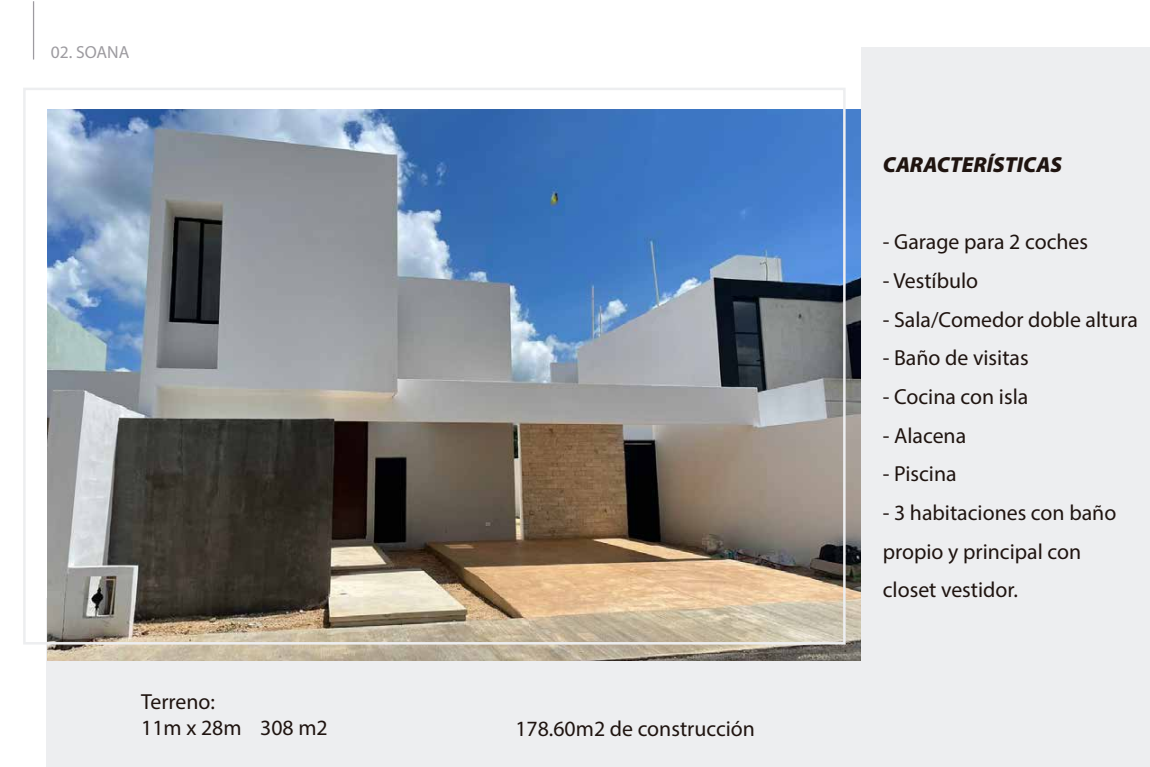
<style>
.page{position:relative;width:1150px;height:767px;background:#fff}
.page>*{position:absolute;margin:0;border:0;box-sizing:border-box;transform-origin:0 0}
.t1{font:21.75px/38.6px "Myriad Pro";color:#1f1410}
.t2{font:italic 900 21.75px "Myriad Pro";color:#1f1410}
.t3{font:17.5px "Myriad Pro";color:#9d9ba0}
</style>
<div class="page">
<div style="left:47px;top:598px;width:832px;height:168px;background:#edeef0"></div>
<hr style="left:33px;top:1px;width:1px;height:58px;background:#9d9ba0">
<img style="left:47px;top:109px;width:814px;height:551px">
<div style="left:861px;top:47px;width:288px;height:719px;background:#edeef0"></div>
<p class="t3" style="left:51px;top:42px;width:80px">02. SOANA</p>
<p class="t1" style="left:141px;top:688px;width:188px;line-height:26.1px">Terreno:<br>11m x 28m 308 m2</p>
<p class="t1" style="left:515px;top:709px;width:241px">178.60m2 de construcción</p>
<p class="t2" style="left:882px;top:150px;width:181px">CARACTERÍSTICAS</p>
<p class="t1" style="left:882px;top:222px;width:207px">- Garage para 2 coches</p>
<p class="t1" style="left:882px;top:261px;width:97px">- Vestíbulo</p>
<p class="t1" style="left:882px;top:299px;width:257px">- Sala/Comedor doble altura</p>
<p class="t1" style="left:882px;top:338px;width:147px">- Baño de visitas</p>
<p class="t1" style="left:882px;top:377px;width:147px">- Cocina con isla</p>
<p class="t1" style="left:882px;top:415px;width:85px">- Alacena</p>
<p class="t1" style="left:882px;top:454px;width:75px">- Piscina</p>
<p class="t1" style="left:882px;top:493px;width:235px">- 3 habitaciones con baño propio y principal con closet vestidor.</p>
</div>
